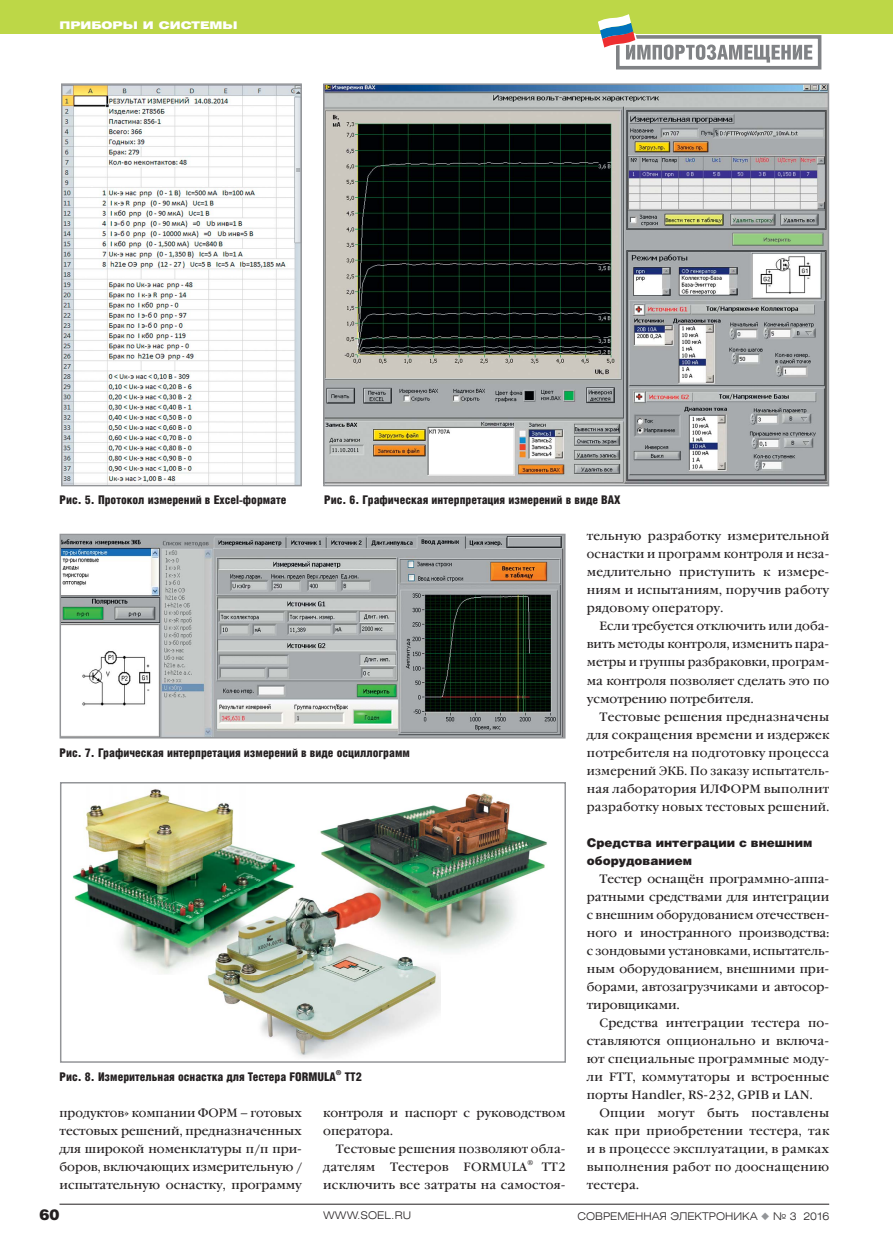
<style>
.page{position:relative;width:893px;height:1251px;background:#fff}
.page>*{position:absolute;margin:0;border:0;box-sizing:border-box;transform-origin:0 0}
.t1{font:900 15px "Helios";color:#231f20}
.t2{font:12px/18px "Garamond Book C";letter-spacing:.015em;color:#231f20;text-align:justify}
.t3{font:900 12px "Helios Cond";color:#231f20}
.t4{font:900 12px/18px "Helios";color:#231f20}
.t5{font:300 10.5px "Helios Ext";color:#231f20}
.t6{font:900 10.5px "Helios Ext";color:#fff}
.t7{font:6.9px "Garamond Book C";color:#231f20}
.t8{font:900 6.9px "Helios Cond";color:#231f20}
.s1{color:#939598}
</style>
<div class="page">
<div style="left:0;top:0;width:893px;height:34px;background:#bdd747"></div>
<hr style="left:60px;top:1203px;width:769px;height:1px;background:#231f20">
<div style="left:616px;top:35px;width:205px;height:34px;border:4px solid #808285"></div>
<svg style="left:598px;top:14px;width:214px;height:49px"></svg>
<img style="left:72px;top:789px;width:184px;height:138px">
<img style="left:256px;top:853px;width:40px;height:34px">
<img style="left:121px;top:927px;width:84px;height:47px">
<img style="left:320px;top:793px;width:227px;height:159px">
<img style="left:207px;top:897px;width:234px;height:161px">
<img style="left:205px;top:887px;width:97px;height:87px">
<img style="left:317px;top:887px;width:124px;height:78px">
<div style="left:60px;top:781px;width:506px;height:281px;border:2px solid #939598"></div>
<img style="left:326px;top:86px;width:500px;height:397px">
<div style="left:323px;top:83px;width:506px;height:403px;border:2px solid #939598"></div>
<img style="left:63px;top:536px;width:500px;height:199px">
<div style="left:60px;top:533px;width:506px;height:205px;border:2px solid #939598"></div>
<img style="left:64px;top:86px;width:235px;height:397px">
<div style="left:61px;top:83px;width:241px;height:403px;border:2px solid #939598"></div>
<p class="t6" style="left:60px;top:21px;width:180px">ПРИБОРЫ И СИСТЕМЫ</p>
<p class="t3" style="left:60px;top:495px;width:228px">Рис. 5. Протокол измерений в Eхcel-формате</p>
<p class="t3" style="left:324px;top:495px;width:298px">Рис. 6. Графическая интерпретация измерений в виде ВАХ</p>
<p class="t3" style="left:60px;top:747px;width:352px">Рис. 7. Графическая интерпретация измерений в виде осциллограмм</p>
<p class="t3" style="left:60px;top:1071px;width:278px">Рис. 8. Измерительная оснастка для Тестера FORMULA</p>
<p class="t8" style="left:336px;top:1069px;width:7px">®</p>
<p class="t3" style="left:345px;top:1071px;width:18px">TT2</p>
<p class="t2" style="left:60px;top:1104px;width:244px">продуктов» компании ФОРМ – готовых тестовых решений, предназначенных для широкой номенклатуры п/п при&shy;боров, включающих измерительную / испытательную оснастку, программу</p>
<p class="t2" style="left:323px;top:1104px;width:244px">контроля и паспорт с руководством оператора.</p>
<p class="t2" style="left:323px;top:1140px;width:244px;text-indent:13px">Тестовые решения позволяют обла&shy;дателям Тестеров FORMULA</p>
<p class="t7" style="left:527px;top:1159px;width:7px">®</p>
<p class="t2" style="left:323px;top:1158px;width:244px;text-align:right">TT2<br>исключить все затраты на самостоя-</p>
<p class="t2" style="left:587px;top:528px;width:244px">тельную разработку измерительной оснастки и программ контроля и неза&shy;медлительно приступить к измере&shy;ниям и испытаниям, поручив работу рядовому оператору.</p>
<p class="t2" style="left:587px;top:618px;width:244px;text-indent:13px">Если требуется отключить или доба&shy;вить методы контроля, изменить пара&shy;метры и группы разбраковки, програм&shy;ма контроля позволяет сделать это по усмотрению потребителя.</p>
<p class="t2" style="left:587px;top:708px;width:244px;text-indent:13px">Тестовые решения предназначены для сокращения времени и издержек потребителя на подготовку процесса измерений ЭКБ. По заказу испытатель&shy;ная лаборатория ИЛФОРМ выполнит разработку новых тестовых решений.</p>
<p class="t4" style="left:587px;top:834px;width:227px">Средства интеграции с внешним оборудованием</p>
<p class="t2" style="left:587px;top:870px;width:244px;text-indent:13px">Тестер оснащён программно-аппа&shy;ратными средствами для интеграции с внешним оборудованием отечествен&shy;ного и иностранного производства: с зондовыми установками, испытатель&shy;ным оборудованием, внешними при&shy;борами, автозагрузчиками и автосор&shy;тировщиками.</p>
<p class="t2" style="left:587px;top:1014px;width:244px;text-indent:13px">Средства интеграции тестера по&shy;ставляются опционально и включа&shy;ют специальные программные моду&shy;ли FTT, коммутаторы и встроенные порты Handler, RS-232, GPIB и LAN.</p>
<p class="t2" style="left:587px;top:1104px;width:244px;text-indent:13px">Опции могут быть поставлены как при приобретении тестера, так и в процессе эксплуатации, в рамках выполнения работ по дооснащению тестера.</p>
<p class="t1" style="left:40px;top:1207px;width:22px">60</p>
<p class="t5" style="left:323px;top:1211px;width:89px">WWW.SOEL.RU</p>
<p class="t5" style="left:578px;top:1211px;width:253px">СОВРЕМЕННАЯ ЭЛЕКТРОНИКА <span class="s1">◆</span> № 3 2016</p>
</div>
